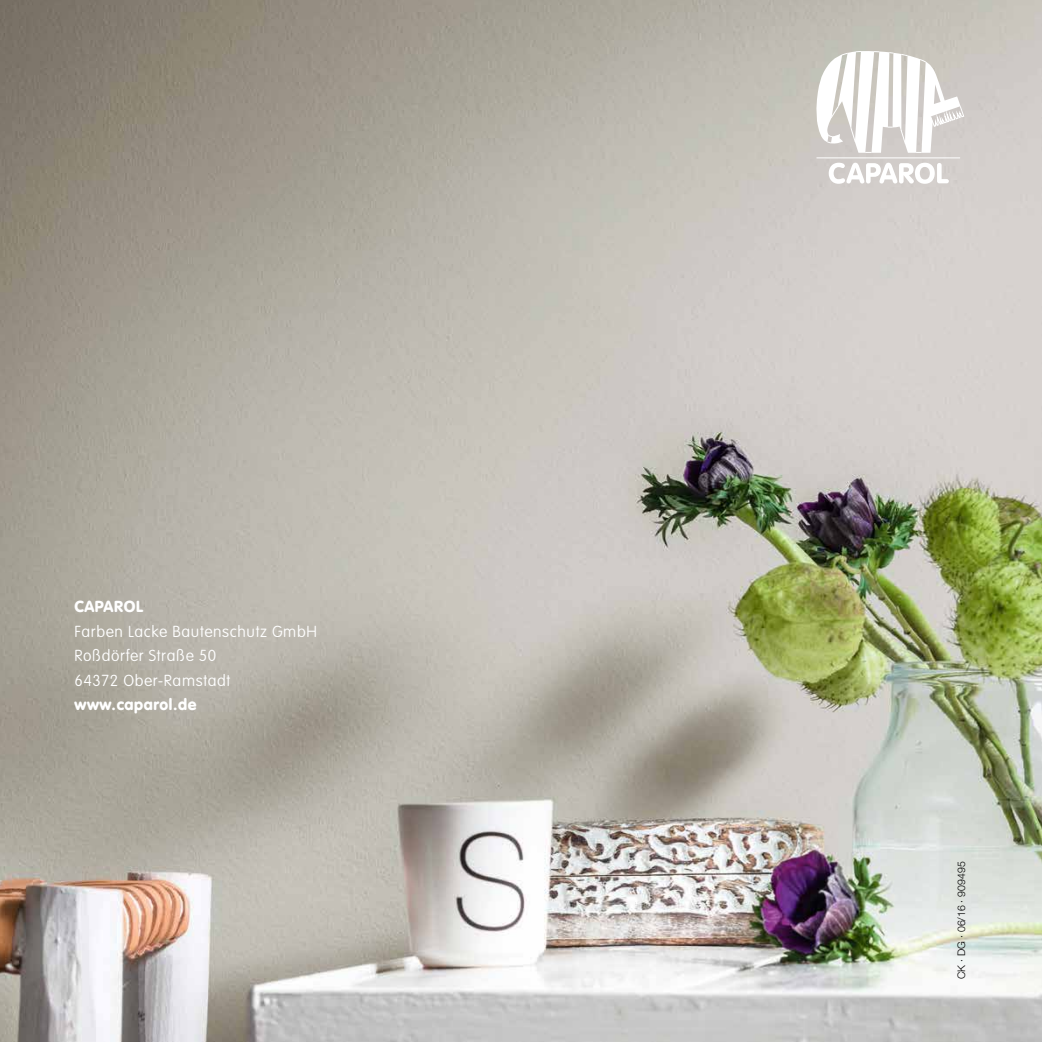
<style>
.page{position:relative;width:1042px;height:1042px;background:#fff}
.page>*{position:absolute;margin:0;border:0;box-sizing:border-box;transform-origin:0 0}
.t1{font:100 15.75px/24.5px "VAG Rounded LT";letter-spacing:.04em;color:#fff}
.t2{font:900 15.75px "VAG Rounded LT";letter-spacing:.04em;color:#fff}
.t3{font:300 10.5px "Helvetica Neue LT";color:#000}
</style>
<div class="page">
<img style="left:0;top:0;width:1042px;height:1042px">
<svg style="left:829px;top:163px;width:120px;height:21px"></svg>
<hr style="left:816px;top:157px;width:144px;height:1px;background:#fff">
<svg style="left:815px;top:51px;width:149px;height:102px"></svg>
<p class="t2" style="left:74px;top:597px;width:70px">CAPAROL</p>
<p class="t1" style="left:74px;top:619px;width:244px">Farben Lacke Bautenschutz GmbH<br>Roßdörfer Straße 50<br>64372 Ober-Ramstadt</p>
<p class="t2" style="left:74px;top:695px;width:124px">www.caparol.de</p>
<p class="t3" style="left:955px;top:979px;width:119px;rotate:-90deg">CK · DG · 06/16 · 909495</p>
</div>
